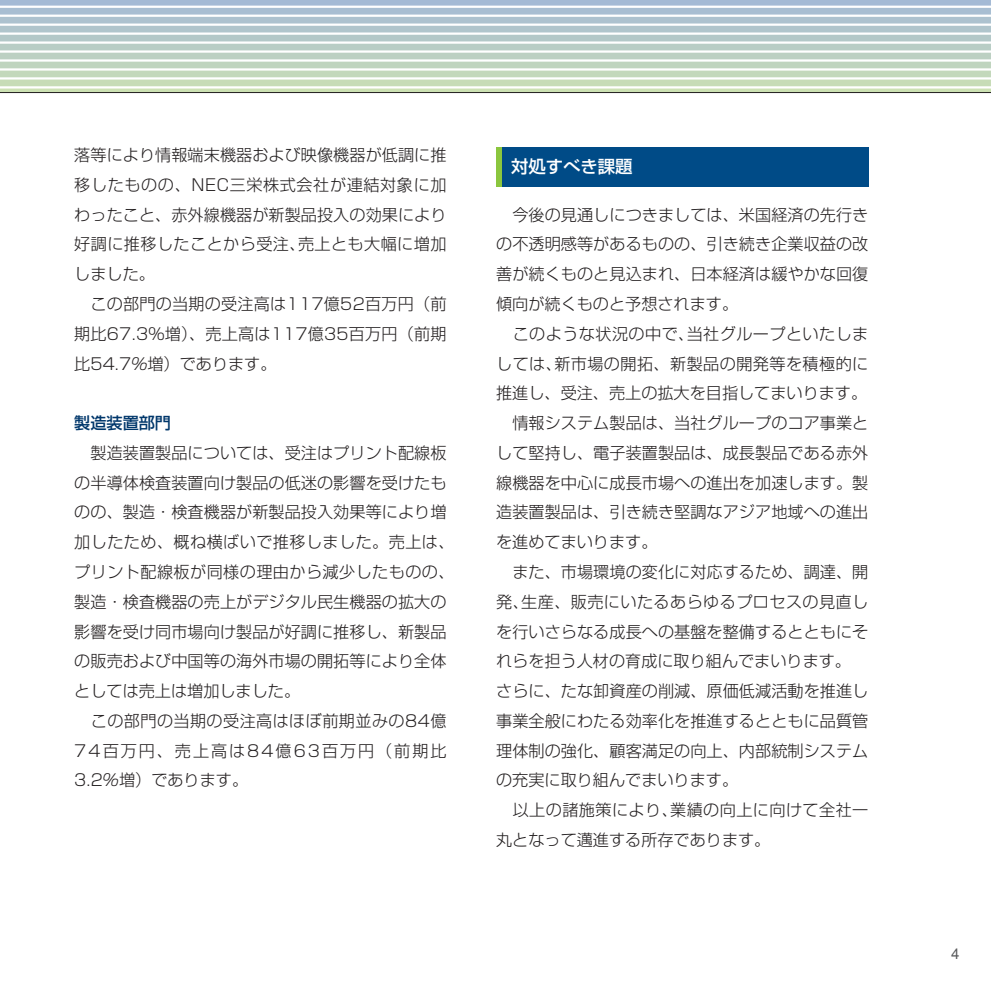
<style>
.page{position:relative;width:991px;height:991px;background:#fff}
.page>*{position:absolute;margin:0;border:0;box-sizing:border-box;transform-origin:0 0}
.t1{font:500 17.32px "Shin Go";color:#fff}
.t2{font:300 16.1px/29.8px "Shin Go";letter-spacing:.005em;color:#231f20;text-align:justify}
.t3{font:300 16.1px "Shin Go";letter-spacing:.025em;color:#231f20}
.t4{font:500 16.1px "Shin Go";color:#00376b}
.t5{font:500 14.88px "Gothic BBB";color:#57585a}
</style>
<div class="page">
<svg style="left:0;top:0;width:990px;height:92px"></svg>
<hr style="left:0;top:92px;width:990px;height:1px;background:#231f20">
<div style="left:496px;top:147px;width:372px;height:40px;background:#004b87"></div>
<div style="left:496px;top:147px;width:6px;height:40px;background:#8bc63e"></div>
<p class="t2" style="left:74px;top:142px;width:374px">落等により情報端末機器および映像機器が低調に推移したものの、NEC三栄株式会社が連結対象に加わったこと、赤外線機器が新製品投入の効果により好調に推移したことから受注､売上とも大幅に増加しました。</p>
<p class="t2" style="left:74px;top:291px;width:374px;text-indent:16px">この部門の当期の受注高は117億52百万円（前期比67.3%増）、売上高は117億35百万円（前期比54.7％増）であります。</p>
<p class="t4" style="left:74px;top:417px;width:98px">製造装置部門</p>
<p class="t2" style="left:74px;top:440px;width:382px;text-align:left;text-indent:16px">製造装置製品については、受注はプリント配線板の半導体検査装置向け製品の低迷の影響を受けたものの、製造・検査機器が新製品投入効果等により増加したため、概ね横ばいで推移しました。売上は、プリント配線板が同様の理由から減少したものの、製造・検査機器の売上がデジタル民生機器の拡大の影響を受け同市場向け製品が好調に推移し、新製品の販売および中国等の海外市場の開拓等により全体としては売上は増加しました。</p>
<p class="t2" style="left:74px;top:708px;width:374px;text-indent:17px">この部門の当期の受注高はほぼ前期並みの84億74百万円、売上高は84億63百万円（前期比3.2％増）であります。</p>
<p class="t1" style="left:511px;top:160px;width:123px">対処すべき課題</p>
<p class="t2" style="left:496px;top:202px;width:374px;text-indent:16px">今後の見通しにつきましては、米国経済の先行きの不透明感等があるものの、引き続き企業収益の改善が続くものと見込まれ、日本経済は緩やかな回復傾向が続くものと予想されます。</p>
<p class="t3" style="left:512px;top:328px;width:357px">このような状況の中で､当社グループといたしま</p>
<p class="t3" style="left:496px;top:357px;width:374px">しては､新市場の開拓、新製品の開発等を積極的に</p>
<p class="t2" style="left:496px;top:380px;width:372px">推進し、受注、売上の拡大を目指してまいります。</p>
<p class="t2" style="left:512px;top:410px;width:357px">情報システム製品は、当社グループのコア事業と</p>
<p class="t2" style="left:496px;top:440px;width:374px">して堅持し、電子装置製品は、成長製品である赤外</p>
<p class="t2" style="left:496px;top:470px;width:374px">線機器を中心に成長市場への進出を加速します。製</p>
<p class="t2" style="left:496px;top:499px;width:374px">造装置製品は、引き続き堅調なアジア地域への進出</p>
<p class="t2" style="left:496px;top:529px;width:163px">を進めてまいります。</p>
<p class="t2" style="left:512px;top:559px;width:357px">また、市場環境の変化に対応するため、調達、開</p>
<p class="t3" style="left:496px;top:595px;width:374px">発､生産、販売にいたるあらゆるプロセスの見直し</p>
<p class="t2" style="left:496px;top:619px;width:374px">を行いさらなる成長への基盤を整備するとともにそ</p>
<p class="t2" style="left:496px;top:648px;width:356px">れらを担う人材の育成に取り組んでまいります。</p>
<p class="t2" style="left:496px;top:678px;width:374px">さらに、たな卸資産の削減、原価低減活動を推進し</p>
<p class="t2" style="left:496px;top:708px;width:374px">事業全般にわたる効率化を推進するとともに品質管</p>
<p class="t2" style="left:496px;top:738px;width:374px">理体制の強化、顧客満足の向上、内部統制システム</p>
<p class="t2" style="left:496px;top:767px;width:243px">の充実に取り組んでまいります。</p>
<p class="t3" style="left:512px;top:804px;width:357px">以上の諸施策により､業績の向上に向けて全社一</p>
<p class="t2" style="left:496px;top:827px;width:276px">丸となって邁進する所存であります。</p>
<p class="t5" style="left:951px;top:948px;width:10px">4</p>
</div>
